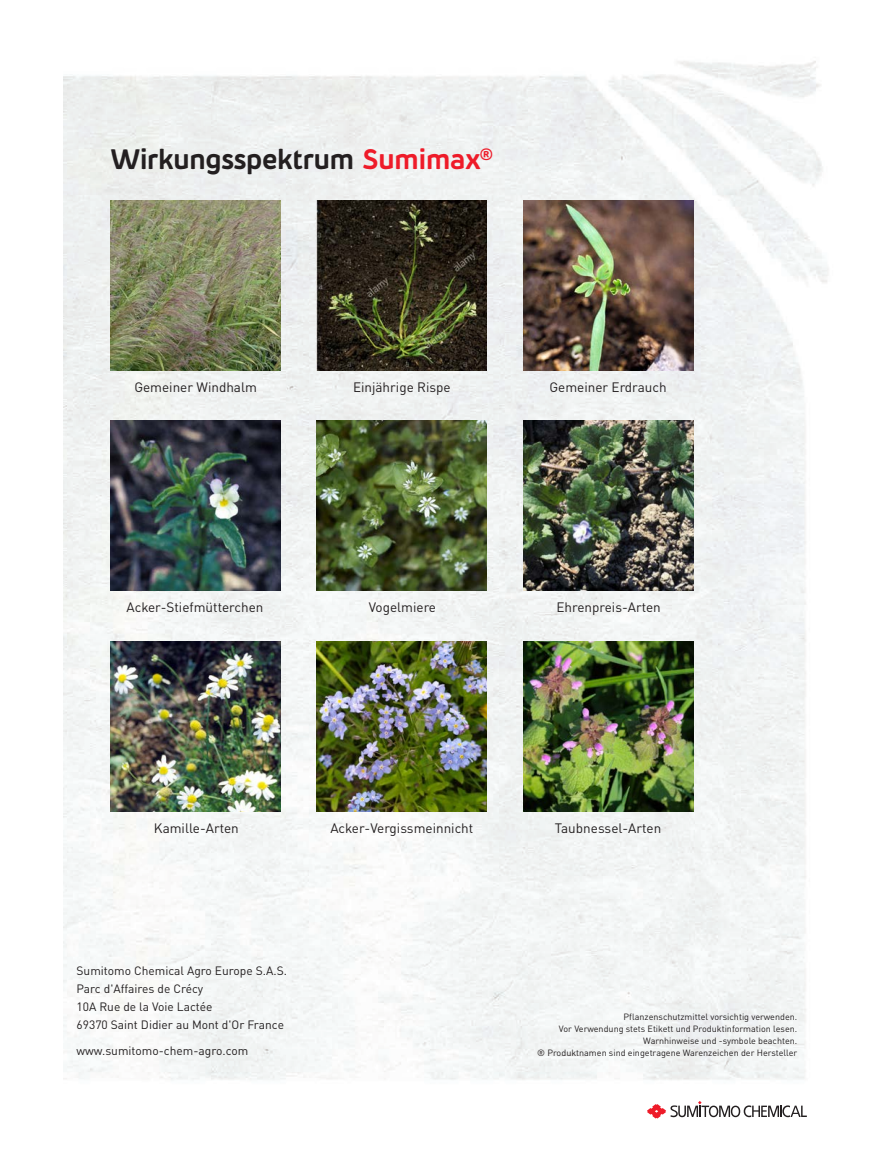
<style>
.page{position:relative;width:893px;height:1149px;background:#fff}
.page>*{position:absolute;margin:0;border:0;box-sizing:border-box;transform-origin:0 0}
.t1{font:600 28.5px "Pusia";letter-spacing:-.005em;color:#231f20}
.t2{font:13.5px "DIN Pro";color:#231f20}
.t3{font:12px/17.9px "DIN Pro";color:#231f20}
.t4{font:9px/12px "DIN Pro";color:#231f20;text-align:right}
.s1{color:#ee1b29}
</style>
<div class="page">
<img style="left:64px;top:61px;width:765px;height:1058px">
<svg style="left:647px;top:1100px;width:160px;height:18px"></svg>
<img style="left:523px;top:420px;width:170px;height:170px">
<img style="left:523px;top:641px;width:170px;height:170px">
<img style="left:111px;top:420px;width:170px;height:170px">
<img style="left:111px;top:641px;width:170px;height:170px">
<img style="left:317px;top:420px;width:170px;height:170px">
<img style="left:523px;top:200px;width:170px;height:170px">
<img style="left:111px;top:200px;width:170px;height:170px">
<img style="left:317px;top:200px;width:170px;height:170px">
<img style="left:317px;top:641px;width:170px;height:170px">
<h1 class="t1" style="left:111px;top:139px;width:384px">Wirkungsspektrum <span class="s1">Sumimax</span><sup>®</sup></h1>
<h2 class="t2" style="left:134px;top:376px;width:124px">Gemeiner Windhalm</h2>
<h2 class="t2" style="left:549px;top:376px;width:119px">Gemeiner Erdrauch</h2>
<h2 class="t2" style="left:353px;top:376px;width:99px">Einjährige Rispe</h2>
<h2 class="t2" style="left:127px;top:596px;width:138px">Acker-Stiefmütterchen</h2>
<h2 class="t2" style="left:369px;top:596px;width:69px">Vogelmiere</h2>
<h2 class="t2" style="left:556px;top:596px;width:106px">Ehrenpreis-Arten</h2>
<h2 class="t2" style="left:154px;top:817px;width:86px">Kamille-Arten</h2>
<h2 class="t2" style="left:330px;top:817px;width:145px">Acker-Vergissmeinnicht</h2>
<h3 class="t3" style="left:77px;top:960px;width:212px">Sumitomo Chemical Agro Europe S.A.S.<br>Parc d'Affaires de Crécy<br>10A Rue de la Voie Lactée<br>69370 Saint Didier au Mont d'Or France</h3>
<h3 class="t3" style="left:77px;top:1040px;width:173px">www.sumitomo-chem-agro.com</h3>
<h2 class="t2" style="left:555px;top:817px;width:108px">Taubnessel-Arten</h2>
<p class="t4" style="left:537px;top:1009px;width:261px">Pflanzenschutzmittel vorsichtig verwenden.<br>Vor Verwendung stets Etikett und Produktinformation lesen.<br>Warnhinweise und -symbole beachten.<br>® Produktnamen sind eingetragene Warenzeichen der Hersteller</p>
</div>
